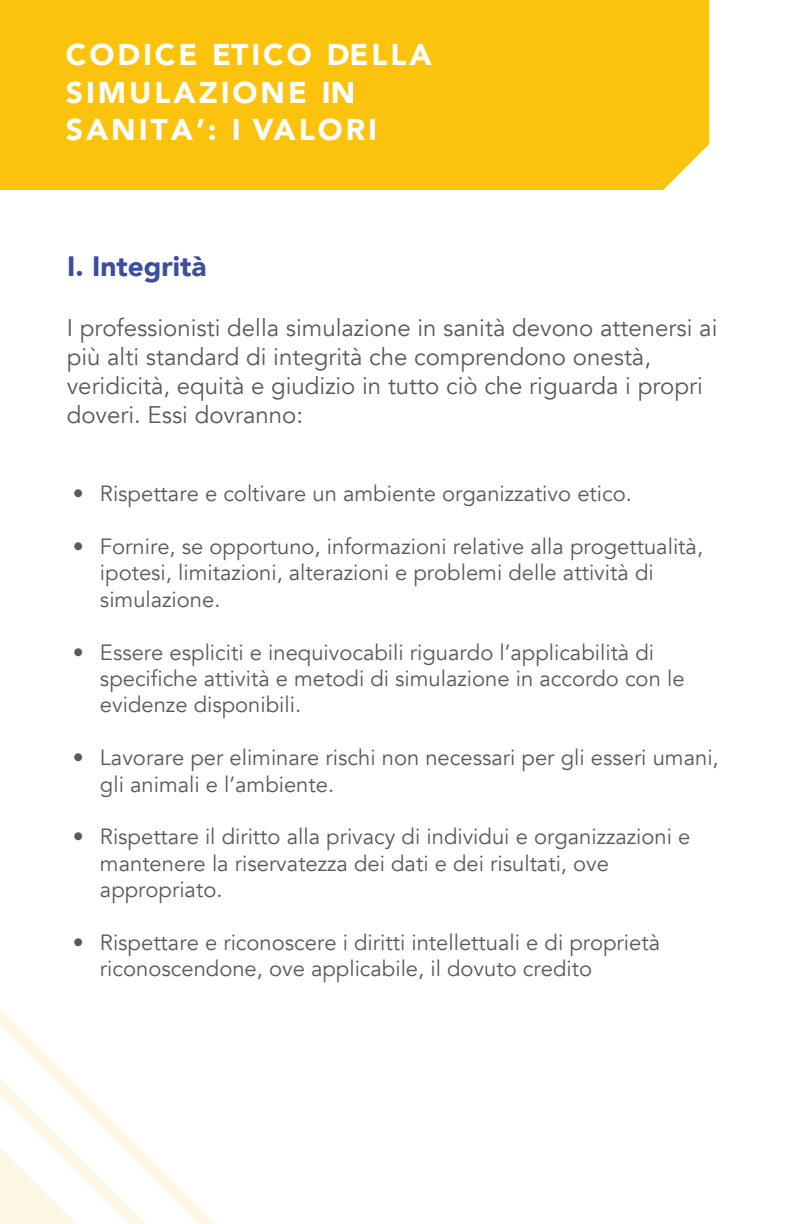
<style>
.page{position:relative;width:792px;height:1224px;background:#fff}
.page>*{position:absolute;margin:0;border:0;box-sizing:border-box;transform-origin:0 0}
.t1{font:900 30px/37.6px "Avenir";letter-spacing:.1em;color:#fff}
.t2{font:900 28px "Avenir";color:#3a4ea2}
.t3{font:24px/28.8px "Avenir";color:#595a5a}
.t4{font:22px/26.4px "Avenir";color:#595a5a}
.s1{font-style:inherit}
</style>
<div class="page">
<svg style="left:0;top:1010px;width:214px;height:214px"></svg>
<svg style="left:0;top:1149px;width:75px;height:75px"></svg>
<div style="left:0;top:0;width:708px;height:189px;background:#fcc30e"></div>
<svg style="left:655px;top:142px;width:54px;height:48px"></svg>
<h1 class="t1" style="left:66px;top:35px;width:367px">CODICE ETICO DELLA<br>SIMULAZIONE IN<br>SANITA’: I VALORI</h1>
<p class="t2" style="left:67px;top:254px;width:141px">I. Integrità</p>
<p class="t3" style="left:67px;top:314px;width:652px">I professionisti della simulazione in sanità devono attenersi ai più alti standard di integrità che comprendono onestà, veridicità, equità e giudizio in tutto ciò che riguarda i propri doveri. Essi dovranno:</p>
<p class="t4" style="left:73px;top:481px;width:560px"><span class="s1">•</span> Rispettare e coltivare un ambiente organizzativo etico.</p>
<p class="t4" style="left:100px;top:534px;width:605px;text-indent:-27px"><span class="s1">•</span> Fornire, se opportuno, informazioni relative alla progettualità, ipotesi, limitazioni, alterazioni e problemi delle attività di simulazione.</p>
<p class="t4" style="left:100px;top:639px;width:586px;text-indent:-27px"><span class="s1">•</span> Essere espliciti e inequivocabili riguardo l’applicabilità di specifiche attività e metodi di simulazione in accordo con le evidenze disponibili.</p>
<p class="t4" style="left:100px;top:745px;width:620px;text-indent:-27px"><span class="s1">•</span> Lavorare per eliminare rischi non necessari per gli esseri umani, gli animali e l’ambiente.</p>
<p class="t4" style="left:100px;top:824px;width:592px;text-indent:-27px"><span class="s1">•</span> Rispettare il diritto alla privacy di individui e organizzazioni e mantenere la riservatezza dei dati e dei risultati, ove appropriato.</p>
<p class="t4" style="left:100px;top:930px;width:562px;text-indent:-27px"><span class="s1">•</span> Rispettare e riconoscere i diritti intellettuali e di proprietà riconoscendone, ove applicabile, il dovuto credito</p>
</div>
